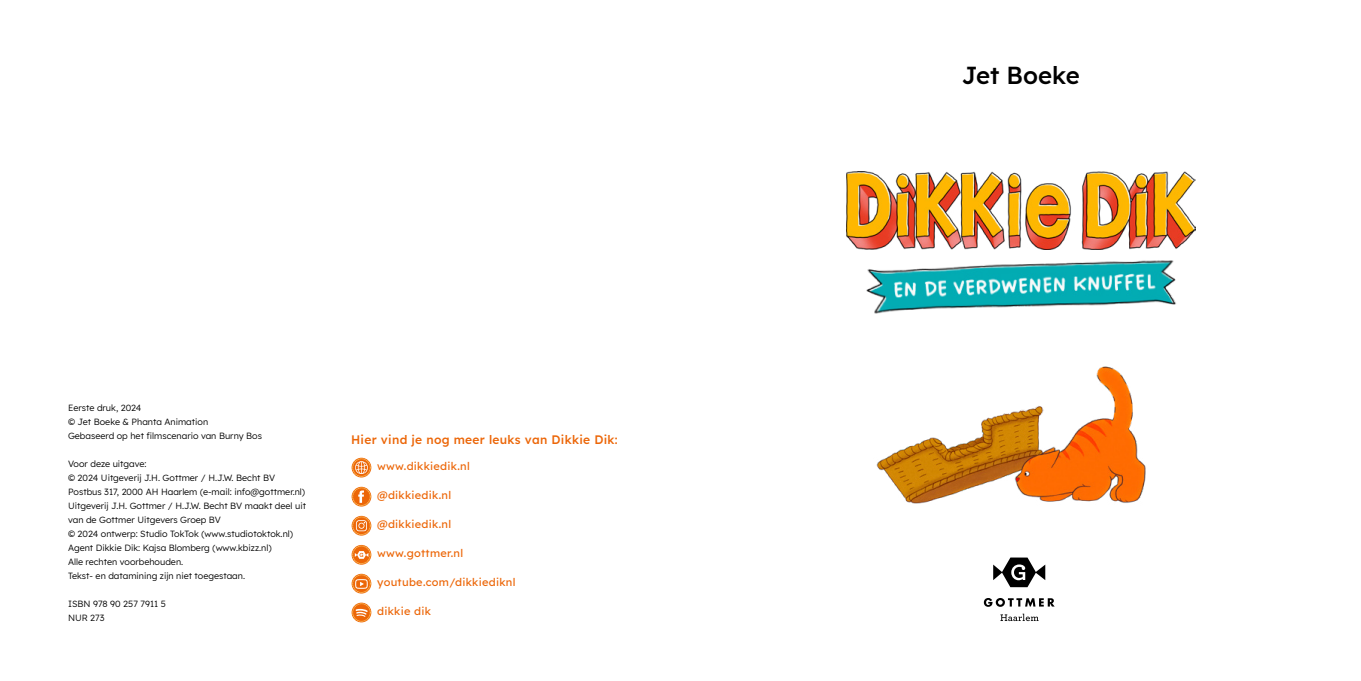
<style>
.page{position:relative;width:1361px;height:681px;background:#fff}
.page>*{position:absolute;margin:0;border:0;box-sizing:border-box;transform-origin:0 0}
.t1{font:500 24px "Lexend";color:#000}
.P_cijfer{font:500 12px "Lexend";letter-spacing:.025em;color:#ec6608}
.verhaal{font:11px "Lexend";letter-spacing:.025em;color:#ec6608}
.t2{font:300 9px/14px "Lexend";color:#000}
</style>
<div class="page">
<svg style="left:993px;top:557px;width:52px;height:30px"></svg>
<svg style="left:984px;top:598px;width:70px;height:8px"></svg>
<svg style="left:1000px;top:613px;width:38px;height:7px"></svg>
<svg style="left:352px;top:457px;width:19px;height:20px"></svg>
<div style="left:352px;top:458px;width:18px;height:18px;border:1px dashed #f9b454;border-radius:50%"></div>
<svg style="left:354px;top:461px;width:14px;height:13px"></svg>
<svg style="left:352px;top:486px;width:19px;height:20px"></svg>
<div style="left:352px;top:487px;width:18px;height:18px;border:1px dashed #f9b454;border-radius:50%"></div>
<svg style="left:358px;top:490px;width:6px;height:12px"></svg>
<svg style="left:352px;top:515px;width:19px;height:20px"></svg>
<div style="left:352px;top:516px;width:18px;height:18px;border:1px dashed #f9b454;border-radius:50%"></div>
<svg style="left:356px;top:520px;width:11px;height:11px"></svg>
<svg style="left:352px;top:544px;width:19px;height:20px"></svg>
<div style="left:352px;top:545px;width:18px;height:18px;border:1px dashed #f9b454;border-radius:50%"></div>
<svg style="left:355px;top:551px;width:13px;height:7px"></svg>
<svg style="left:352px;top:573px;width:19px;height:20px"></svg>
<div style="left:352px;top:574px;width:18px;height:18px;border:1px dashed #f9b454;border-radius:50%"></div>
<svg style="left:355px;top:578px;width:13px;height:10px"></svg>
<svg style="left:352px;top:602px;width:19px;height:20px"></svg>
<div style="left:352px;top:603px;width:18px;height:18px;border:1px dashed #f9b454;border-radius:50%"></div>
<svg style="left:356px;top:608px;width:12px;height:8px"></svg>
<img style="left:859px;top:249px;width:317px;height:65px">
<img style="left:846px;top:171px;width:349px;height:78px">
<img style="left:876px;top:366px;width:270px;height:138px">
<p class="t2" style="left:68px;top:400px;width:75px">Eerste druk, 2024</p>
<p class="t2" style="left:68px;top:414px;width:142px">© Jet Boeke &amp; Phanta Animation</p>
<p class="t2" style="left:68px;top:428px;width:195px">Gebaseerd op het filmscenario van Burny Bos</p>
<p class="t2" style="left:68px;top:456px;width:80px">Voor deze uitgave:</p>
<p class="t2" style="left:68px;top:470px;width:239px">© 2024 Uitgeverij J.H. Gottmer / H.J.W. Becht BV<br>Postbus 317, 2000 AH Haarlem (e-mail: info@gottmer.nl)</p>
<p class="t2" style="left:68px;top:498px;width:239px">Uitgeverij J.H. Gottmer / H.J.W. Becht BV maakt deel uit van de Gottmer Uitgevers Groep BV</p>
<p class="t2" style="left:68px;top:526px;width:227px">© 2024 ontwerp: Studio TokTok (www.studiotoktok.nl)</p>
<p class="t2" style="left:68px;top:540px;width:205px">Agent Dikkie Dik: Kajsa Blomberg (www.kbizz.nl)</p>
<p class="t2" style="left:68px;top:554px;width:117px">Alle rechten voorbehouden.</p>
<p class="t2" style="left:68px;top:568px;width:179px">Tekst- en datamining zijn niet toegestaan.</p>
<p class="t2" style="left:68px;top:596px;width:99px">ISBN 978 90 257 7911 5</p>
<p class="t2" style="left:68px;top:610px;width:38px">NUR 273</p>
<p class="P_cijfer" style="left:351px;top:431px;width:268px">Hier vind je nog meer leuks van Dikkie Dik:</p>
<p class="verhaal" style="left:377px;top:458px;width:94px">www.dikkiedik.nl</p>
<p class="verhaal" style="left:377px;top:487px;width:75px">@dikkiedik.nl</p>
<p class="verhaal" style="left:377px;top:516px;width:75px">@dikkiedik.nl</p>
<p class="verhaal" style="left:377px;top:545px;width:87px">www.gottmer.nl</p>
<p class="verhaal" style="left:377px;top:574px;width:140px">youtube.com/dikkiediknl</p>
<p class="verhaal" style="left:377px;top:603px;width:55px">dikkie dik</p>
<p class="t1" style="left:961px;top:57px;width:120px">Jet Boeke</p>
</div>
